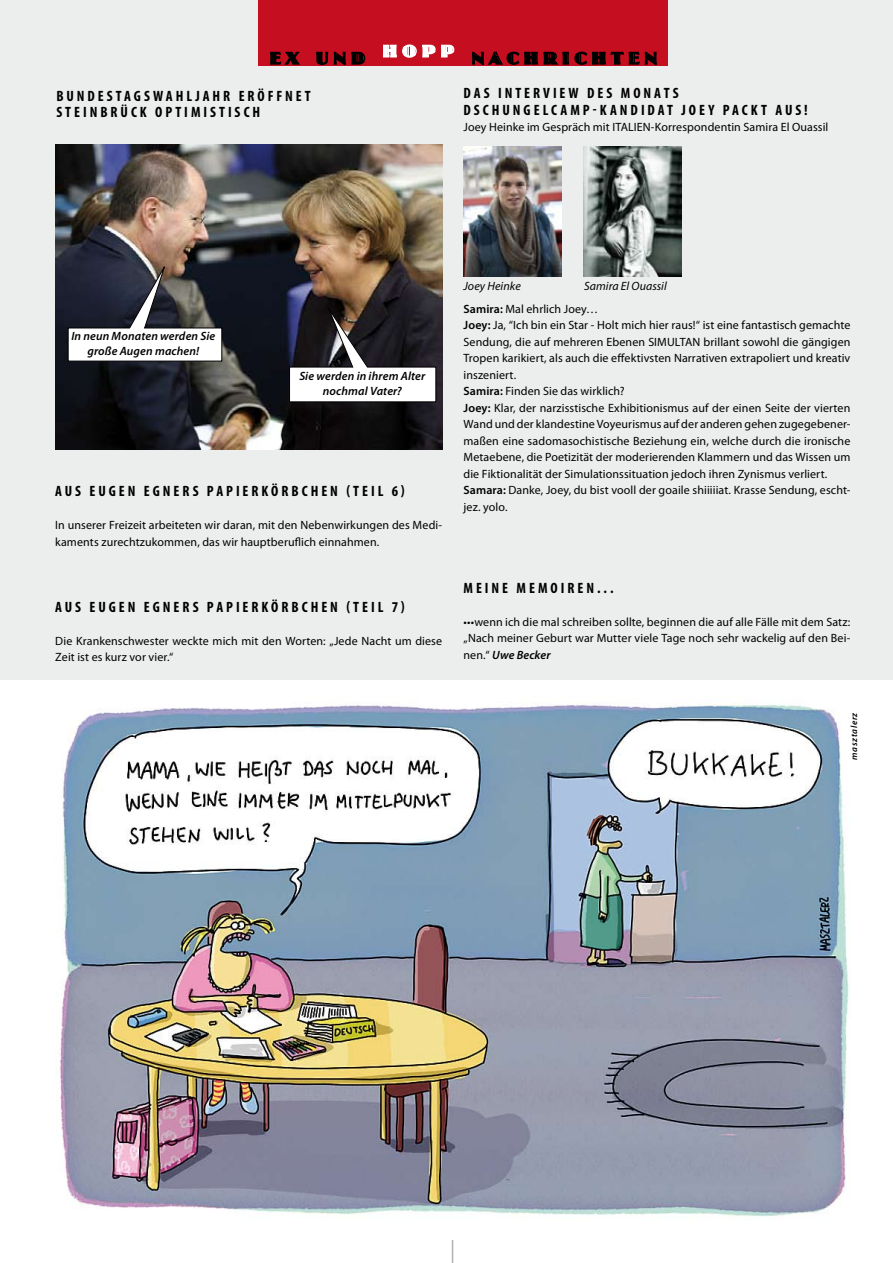
<style>
.page{position:relative;width:893px;height:1263px;background:#fff}
.page>*{position:absolute;margin:0;border:0;box-sizing:border-box;transform-origin:0 0}
.t1{font:700 condensed 15px/16.5px "Myriad Pro";letter-spacing:.2em;color:#000}
.t2{font:12px/16.5px "Myriad Pro";letter-spacing:.01em;color:#000}
.t3{font:italic 600 12px/15px "Myriad Pro";letter-spacing:.01em;color:#000;text-align:center}
.t4{font:italic 12px "Myriad Pro";letter-spacing:.005em;color:#000}
.t5{font:italic 600 9px "Myriad Pro";letter-spacing:.075em;color:#000}
.s1{font-weight:600}
.s2{font-weight:600;font-style:italic}
</style>
<div class="page">
<hr style="left:452px;top:0;width:1px;height:1263px;background:#b1b3b4">
<div style="left:0;top:0;width:893px;height:680px;background:#eceded"></div>
<div style="left:258px;top:0;width:410px;height:66px;background:#c50e1f"></div>
<svg style="left:472px;top:51px;width:185px;height:15px"></svg>
<svg style="left:383px;top:44px;width:72px;height:14px"></svg>
<svg style="left:270px;top:51px;width:96px;height:15px"></svg>
<img style="left:60px;top:697px;width:789px;height:528px">
<img style="left:55px;top:145px;width:387px;height:304px">
<svg style="left:289px;top:302px;width:148px;height:101px"></svg>
<svg style="left:67px;top:260px;width:156px;height:102px"></svg>
<img style="left:584px;top:146px;width:98px;height:130px">
<img style="left:463px;top:146px;width:98px;height:130px">
<p class="t1" style="left:56px;top:87px;width:238px;text-indent:182px">ER ÖFFNET<br>STEINBRÜCK OPTIMISTISCH</p>
<p class="t1" style="left:56px;top:87px;width:11px">BUNDESTAGS</p>
<p class="t1" style="left:153px;top:87px;width:23px">WAHL</p>
<p class="t1" style="left:195px;top:87px;width:18px">JAHR</p>
<p class="t1" style="left:463px;top:85px;width:346px">DAS I NTERVIEW DES MONATS<br>DSCHUNGELCAMP-KANDIDAT JOEY PACKT AUS!</p>
<p class="t2" style="left:463px;top:119px;width:366px">Joey Heinke im Gespräch mit ITALIEN-Korrespondentin Samira El Ouassil</p>
<p class="t3" style="left:71px;top:328px;width:145px">In neun Monaten werden Sie große Augen machen!</p>
<p class="t3" style="left:299px;top:368px;width:127px">Sie werden in ihrem Alter nochmal Vater?</p>
<p class="t1" style="left:55px;top:482px;width:351px">AUS EUGEN EGNERS PAPIERKÖRBCHEN (TEIL 6)</p>
<p class="t2" style="left:55px;top:517px;width:388px">In unserer Freizeit arbeiteten wir daran, mit den Nebenwirkungen des Medi&shy;kaments zurechtzukommen, das wir hauptberuflich einnahmen.</p>
<p class="t1" style="left:55px;top:598px;width:351px">AUS EUGEN EGNERS PAPIERKÖRBCHEN (TEIL 7)</p>
<p class="t2" style="left:55px;top:632px;width:388px">Die Krankenschwester weckte mich mit den Worten: „Jede Nacht um diese<br>Zeit ist es kurz vor vier.“</p>
<p class="t4" style="left:463px;top:278px;width:59px">Joey Heinke</p>
<p class="t4" style="left:584px;top:278px;width:84px">Samira El Ouassil</p>
<p class="t2" style="left:463px;top:300px;width:388px"><span class="s1">Samira:</span> Mal ehrlich Joey…<br><span class="s1">Joey:</span> Ja, “Ich bin ein Star - Holt mich hier raus!“ ist eine fantastisch gemachte Sendung, die auf mehreren Ebenen SIMULTAN brillant sowohl die gängigen Tropen karikiert, als auch die effektivsten Narrativen extrapoliert und kreativ inszeniert.<br><span class="s1">Samira:</span> Finden Sie das wirklich?<br><span class="s1">Joey:</span> Klar, der narzisstische Exhibitionismus auf der einen Seite der vierten Wand und der klandestine Voyeurismus auf der anderen gehen zugegebener&shy;maßen eine sadomasochistische Beziehung ein, welche durch die ironische Metaebene, die Poetizität der moderierenden Klammern und das Wissen um die Fiktionalität der Simulationssituation jedoch ihren Zynismus verliert.<br><span class="s1">Samara:</span> Danke, Joey, du bist vooll der goaile shiiiiiat. Krasse Sendung, escht&shy;jez. yolo.</p>
<p class="t1" style="left:463px;top:579px;width:152px">MEINE MEMOIREN...</p>
<p class="t2" style="left:463px;top:613px;width:388px;text-align:justify">•••wenn ich die mal schreiben sollte, beginnen die auf alle Fälle mit dem Satz: „Nach meiner Geburt war Mutter viele Tage noch sehr wackelig auf den Bei&shy;nen.“ <span class="s2">Uwe Becker</span></p>
<p class="t5" style="left:848px;top:760px;width:49px;rotate:-90deg">masztalerz</p>
</div>
